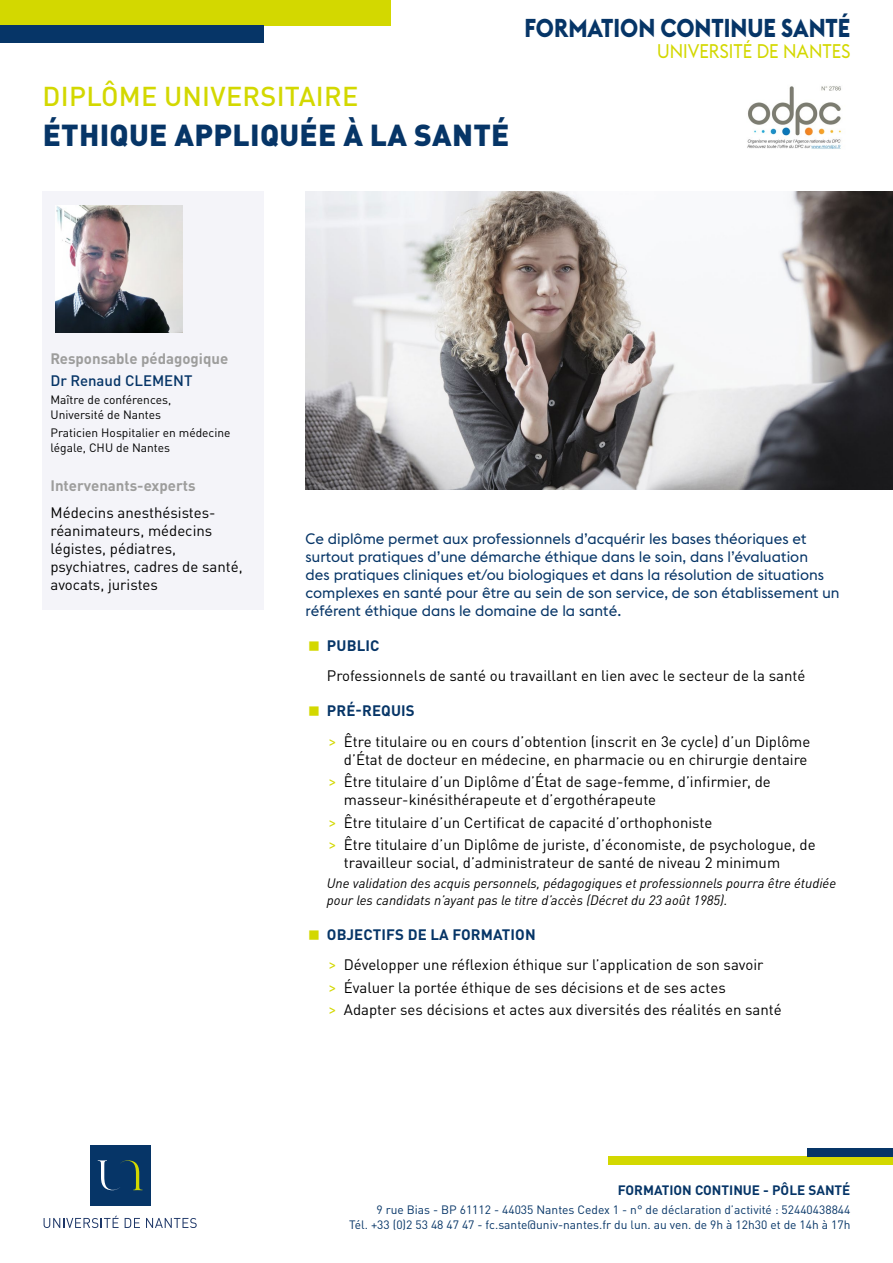
<style>
.page{position:relative;width:893px;height:1263px;background:#fff}
.page>*{position:absolute;margin:0;border:0;box-sizing:border-box;transform-origin:0 0}
.t1{font:900 30px "DIN Pro";letter-spacing:.01em;color:#063567}
.t2{font:500 27px "DIN Pro";letter-spacing:.01em;color:#d3d800}
.t3{font:700 25.5px "Euclid Flex";color:#063567;scale:.9 1}
.t4{font:19.5px "Euclid Flex";color:#d3d800;scale:.9 1}
.t5{font:15px/22.2px "DIN Pro";color:#000}
.t6{font:15px/18px "Euclid Flex";color:#063567}
.t7{font:700 15px "DIN Pro";color:#9d9d9c}
.t8{font:500 15px "DIN Pro";color:#063567}
.t9{font:700 15px "DIN Pro";letter-spacing:.01em;color:#063567}
.t10{font:italic 13.5px/16.2px "DIN Pro";color:#000}
.t11{font:700 13.5px "DIN Pro";color:#063567}
.t12{font:12px/15px "DIN Pro";color:#063567;text-align:right}
.t13{font:12px/14.4px "DIN Pro";color:#000}
.s1{font-weight:700;color:#063567}
.s2{font-size:16.5px;color:#d3d800}
</style>
<div class="page">
<img style="left:306px;top:191px;width:587px;height:298px">
<div style="left:0;top:0;width:391px;height:25px;background:#d3d800"></div>
<div style="left:608px;top:1157px;width:285px;height:8px;background:#d3d800"></div>
<div style="left:0;top:25px;width:263px;height:17px;background:#063567"></div>
<div style="left:807px;top:1148px;width:86px;height:9px;background:#063567"></div>
<svg style="left:44px;top:1216px;width:75px;height:12px"></svg>
<svg style="left:125px;top:1218px;width:15px;height:10px"></svg>
<svg style="left:146px;top:1218px;width:51px;height:10px"></svg>
<div style="left:90px;top:1145px;width:61px;height:61px;background:#063567"></div>
<svg style="left:98px;top:1160px;width:45px;height:30px"></svg>
<img style="left:747px;top:86px;width:94px;height:63px">
<div style="left:42px;top:191px;width:221px;height:419px;background:#f4f4f9"></div>
<img style="left:55px;top:205px;width:128px;height:128px">
<h2 class="t2" style="left:43px;top:74px;width:317px">DIPLÔME UNIVERSITAIRE</h2>
<h1 class="t1" style="left:43px;top:109px;width:468px">ÉTHIQUE APPLIQUÉE À LA SANTÉ</h1>
<h3 class="t3" style="left:524px;top:13px;width:364px">FORMATION CONTINUE SANTÉ</h3>
<h3 class="t4" style="left:657px;top:40px;width:216px">UNIVERSITÉ DE NANTES</h3>
<p class="t7" style="left:50px;top:346px;width:179px">Responsable pédagogique</p>
<p class="t8" style="left:50px;top:368px;width:144px">Dr Renaud CLEMENT</p>
<p class="t13" style="left:50px;top:392px;width:122px">Maître de conférences,<br>Université de Nantes</p>
<p class="t13" style="left:50px;top:425px;width:182px">Praticien Hospitalier en médecine légale, CHU de Nantes</p>
<p class="t7" style="left:50px;top:473px;width:147px">Intervenants-experts</p>
<p class="t5" style="left:50px;top:502px;width:194px;line-height:18px">Médecins anesthésistes&shy;réanimateurs, médecins légistes, pédiatres, psychiatres, cadres de santé, avocats, juristes</p>
<p class="t6" style="left:306px;top:529px;width:535px">Ce diplôme permet aux professionnels d’acquérir les bases théoriques et surtout pratiques d’une démarche éthique dans le soin, dans l’évaluation<br>des pratiques cliniques et/ou biologiques et dans la résolution de situations complexes en santé pour être au sein de son service, de son établissement un référent éthique dans le domaine de la santé.</p>
<p class="t9" style="left:327px;top:633px;width:54px">PUBLIC</p>
<p class="t5" style="left:327px;top:663px;width:480px">Professionnels de santé ou travaillant en lien avec le secteur de la santé</p>
<p class="t5" style="left:327px;top:694px;width:485px;line-height:30.8px"><span class="s1">PRÉ-REQUIS<br></span><span class="s2">&gt;</span> Être titulaire ou en cours d’obtention (inscrit en 3e cycle) d’un Diplôme</p>
<p class="t5" style="left:328px;top:747px;width:481px;text-indent:16px">d’État de docteur en médecine, en pharmacie ou en chirurgie dentaire <span class="s2">&gt;</span> Être titulaire d’un Diplôme d’État de sage-femme, d’infirmier, de</p>
<p class="t5" style="left:328px;top:787px;width:489px;text-indent:16px">masseur‑kinésithérapeute et d’ergothérapeute<br><span class="s2">&gt;</span> Être titulaire d’un Certificat de capacité d’orthophoniste<br><span class="s2">&gt;</span> Être titulaire d’un Diplôme de juriste, d’économiste, de psychologue, de</p>
<p class="t5" style="left:344px;top:850px;width:438px">travailleur social, d’administrateur de santé de niveau 2 minimum</p>
<p class="t10" style="left:327px;top:874px;width:511px">Une validation des acquis personnels, pédagogiques et professionnels pourra être étudiée pour les candidats n’ayant pas le titre d’accès (Décret du 23 août 1985).</p>
<p class="t5" style="left:327px;top:917px;width:438px;line-height:30.8px"><span class="s1">OBJECTIFS DE LA FORMATION<br></span><span class="s2">&gt;</span> Développer une réflexion éthique sur l’application de son savoir</p>
<p class="t5" style="left:328px;top:975px;width:455px"><span class="s2">&gt;</span> Évaluer la portée éthique de ses décisions et de ses actes<br><span class="s2">&gt;</span> Adapter ses décisions et actes aux diversités des réalités en santé</p>
<p class="t11" style="left:618px;top:1179px;width:234px">FORMATION CONTINUE - PÔLE SANTÉ</p>
<p class="t12" style="left:349px;top:1201px;width:503px">9 rue Bias - BP 61112 - 44035 Nantes Cedex 1 - n° de déclaration d’activité : 52440438844<br>Tél. +33 (0)2 53 48 47 47 - fc.sante@univ-nantes.fr du lun. au ven. de 9h à 12h30 et de 14h à 17h</p>
</div>
